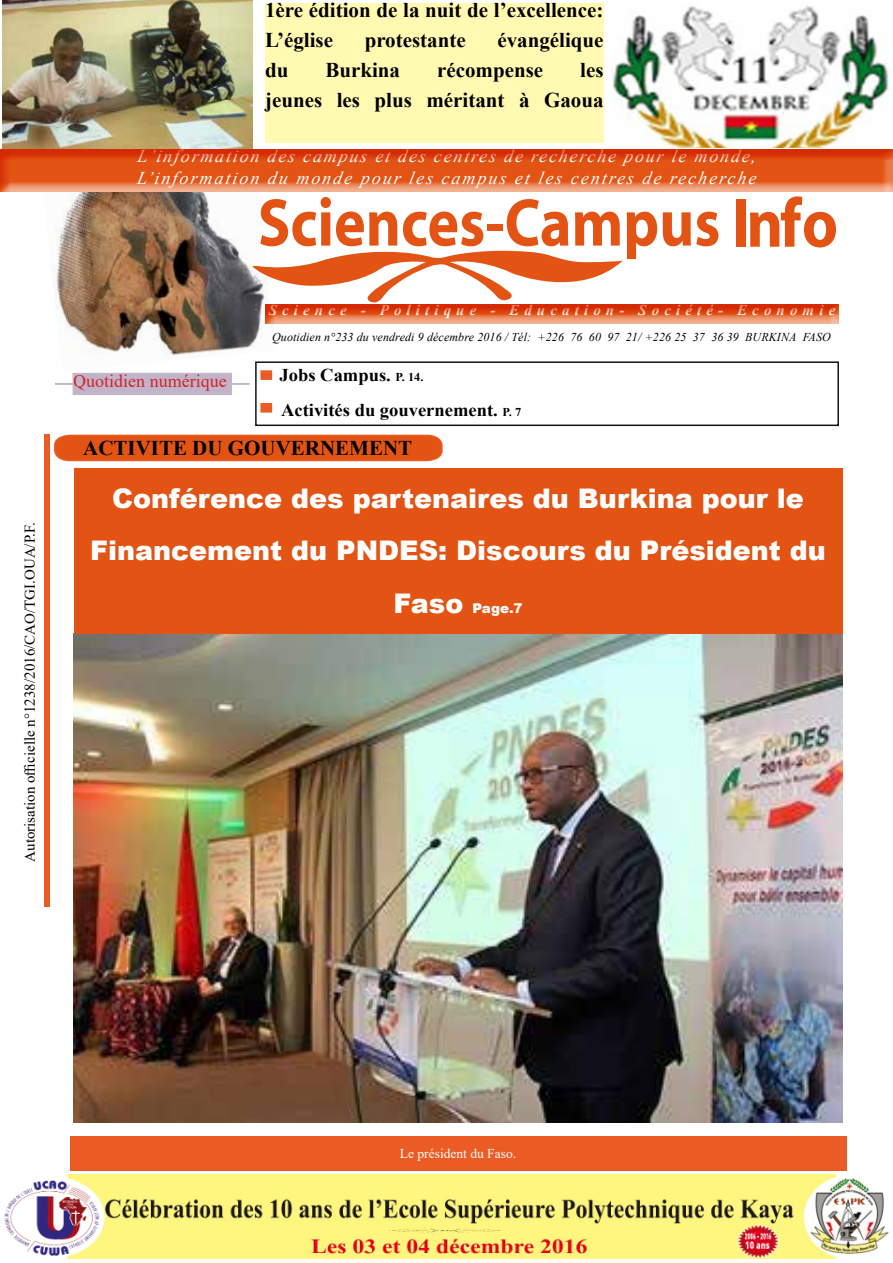
<style>
.page{position:relative;width:893px;height:1263px;background:#fff}
.page>*{position:absolute;margin:0;border:0;box-sizing:border-box;transform-origin:0 0}
.t1{font:900 27px/52.5px "Arial";color:#fff;text-align:center}
.t2{font:700 21px/30px "Times New Roman";color:#000}
.t3{font:italic 18px/21.6px "Times New Roman";letter-spacing:.1em;color:#fff}
.t4{font:700 18px/34.8px "Times New Roman";color:#000}
.t5{font:18px "Times New Roman";color:#d2232a}
.t6{font:15px "Times New Roman";color:#000}
.t7{font:italic 700 15px "Times New Roman";letter-spacing:.34em;color:#fff}
.t8{font:13.5px "Times New Roman";color:#fff}
.t9{font:900 13.5px "Arial";color:#fff}
.t10{font:700 13.5px "Times New Roman";color:#fff}
.t11{font:italic 12px "Times New Roman";letter-spacing:.01em;color:#000}
.s1{font-size:12px}
.s2{font-size:27px}
</style>
<div class="page">
<div style="left:255px;top:361px;width:584px;height:65px;background:#fff;border:2px solid #171019"></div>
<img style="left:48px;top:193px;width:227px;height:178px">
<svg style="left:252px;top:197px;width:405px;height:107px"></svg>
<svg style="left:663px;top:212px;width:55px;height:34px"></svg>
<div style="left:736px;top:200px;width:9px;height:47px;background:#e35414"></div>
<svg style="left:750px;top:196px;width:86px;height:51px"></svg>
<div style="left:0;top:143px;width:893px;height:49px;background:#ea5c24;opacity:.75"></div>
<div style="left:259px;top:298px;width:588px;height:28px;background:#ea5c24;opacity:.75"></div>
<svg style="left:55px;top:373px;width:195px;height:22px"></svg>
<div style="left:45px;top:434px;width:5px;height:472px;background:#ea5c24"></div>
<div style="left:260px;top:370px;width:12px;height:10px;background:#ea5c24;border:2px solid #ea5c24"></div>
<svg style="left:67px;top:1258px;width:770px;height:1px"></svg>
<div style="left:260px;top:403px;width:12px;height:10px;background:#ea5c24;border:2px solid #ea5c24"></div>
<svg style="left:54px;top:434px;width:389px;height:28px;background:#e55f24"></svg>
<div style="left:265px;top:3px;width:338px;height:140px;background:#fff9b2"></div>
<img style="left:4px;top:1174px;width:885px;height:84px">
<div style="left:70px;top:1136px;width:776px;height:35px;background:#ea5c24"></div>
<img style="left:2px;top:0;width:250px;height:149px">
<img style="left:74px;top:633px;width:768px;height:490px">
<img style="left:612px;top:5px;width:278px;height:143px">
<div style="left:74px;top:468px;width:768px;height:165px;background:#e35414"></div>
<p class="t2" style="left:265px;top:-6px;width:340px">1ère édition de la nuit de l’excellence:<br>L’église</p>
<p class="t2" style="left:365px;top:24px;width:103px">protestante</p>
<p class="t2" style="left:497px;top:24px;width:108px">évangélique</p>
<p class="t2" style="left:265px;top:54px;width:25px">du</p>
<p class="t2" style="left:325px;top:54px;width:76px">Burkina</p>
<p class="t2" style="left:437px;top:54px;width:108px">récompense</p>
<p class="t2" style="left:265px;top:54px;width:340px;text-align:right">les<br>jeunes les plus méritant à Gaoua</p>
<p class="t3" style="left:137px;top:145px;width:623px">L’information des campus et des centres de recherche pour le monde,<br>L’information du monde pour les campus et les centres de recherche</p>
<p class="t6" style="left:19px;top:862px;width:341px;rotate:-90deg">Autorisation officielle n°1238/2016/CAO/TGI.OUA/P.F.</p>
<p class="t5" style="left:73px;top:369px;width:155px">Quotidien numérique</p>
<p class="t7" style="left:269px;top:299px;width:568px">Science - Politique - Education- Société- Economie</p>
<p class="t11" style="left:272px;top:329px;width:560px">Quotidien n°233 du vendredi 9 décembre 2016 / Tél: +226 76 60 97 21/ +226 25 37 36 39 BURKINA FASO</p>
<p class="t4" style="left:280px;top:357px;width:243px">Jobs Campus. <span class="s1">P. 14.<br></span>Activités du gouvernement. <span class="s1">P. 7</span></p>
<p class="t2" style="left:83px;top:432px;width:331px">ACTIVITE DU GOUVERNEMENT</p>
<p class="t1" style="left:90px;top:471px;width:737px">Conférence des partenaires du Burkina pour le<br>Financement du PNDES: Discours du Président du</p>
<p class="t9" style="left:393px;top:598px;width:131px"><span class="s2">Faso</span> Page.7</p>
<p class="t10" style="left:694px;top:548px;width:19px">P.6</p>
<p class="t8" style="left:400px;top:1144px;width:118px">Le président du Faso.</p>
</div>
